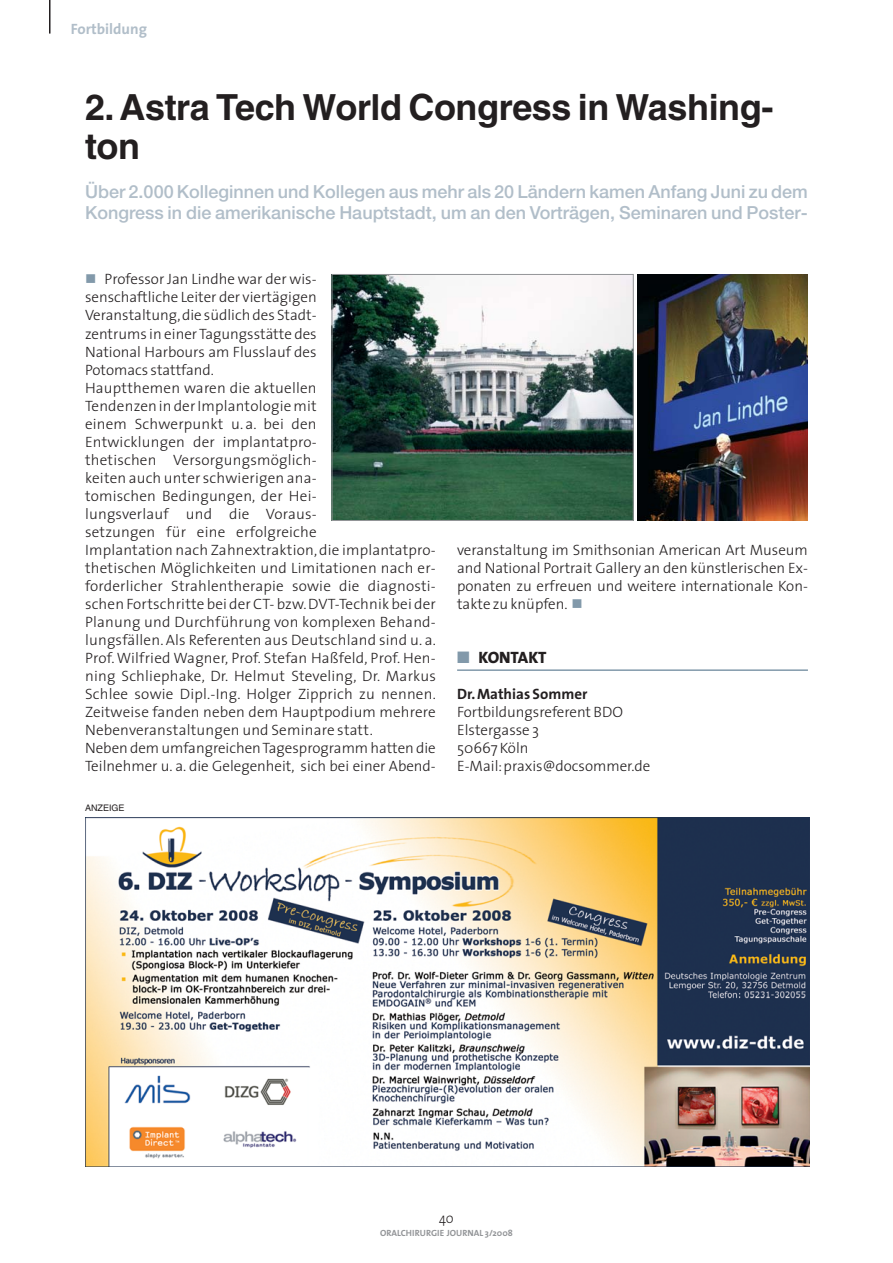
<style>
.page{position:relative;width:893px;height:1263px;background:#fff}
.page>*{position:absolute;margin:0;border:0;box-sizing:border-box;transform-origin:0 0}
.t1{font:700 36px/39px "Helvetica";letter-spacing:-.01em;color:#231f20}
.t2{font:500 18px/21px "Helvetica Neue";color:#b1bec9}
.t3{font:800 16.5px "The Sans";letter-spacing:-.005em;color:#231f20}
.t4{font:300 15px/18px "The Sans";letter-spacing:.01em;color:#231f20}
.t5{font:700 15px "The Sans";color:#231f20}
.t6{font:700 15px "The Sans";color:#b1bec9}
.t7{font:300 14.25px "The Sans";color:#231f20;scale:.9 1}
.t8{font:700 9px "The Sans";color:#939598}
.t9{font:9px "Helvetica";color:#231f20}
.s1{color:#8299aa}
</style>
<div class="page">
<hr style="left:49px;top:0;width:2px;height:34px;background:#231f20">
<img style="left:334px;top:276px;width:298px;height:243px">
<div style="left:332px;top:274px;width:302px;height:247px;border:1px solid #939598"></div>
<img style="left:638px;top:274px;width:170px;height:247px">
<hr style="left:457px;top:669px;width:351px;height:2px;background:#8299aa">
<img style="left:85px;top:817px;width:725px;height:349px">
<p class="t6" style="left:71px;top:21px;width:78px">Fortbildung</p>
<h1 class="t1" style="left:85px;top:91px;width:690px">2. Astra Tech World Congress in Washing&shy;ton</h1>
<p class="t2" style="left:85px;top:183px;width:724px">Über 2.000 Kolleginnen und Kollegen aus mehr als 20 Ländern kamen Anfang Juni zu dem<br>Kongress in die amerikanische Hauptstadt, um an den Vorträgen, Seminaren und Poster-</p>
<p class="t4" style="left:85px;top:272px;width:352px;text-indent:20px">Professor Jan Lindhe war der wis-<br>senschaftliche Leiter der viertägigen Veranstaltung,die südlich des Stadt-<br>zentrums in einer Tagungsstätte des<br>National Harbours am Flusslauf des<br>Potomacs stattfand.<br>Hauptthemen waren die aktuellen<br>Tendenzen in der Implantologie mit<br>einem Schwerpunkt u. a. bei den<br>Entwicklungen der implantatpro-<br>thetischen Versorgungsmöglich-<br>keiten auch unter schwierigen ana-<br>tomischen Bedingungen, der Hei-<br>lungsverlauf und die Voraus-<br>setzungen für eine erfolgreiche<br>Implantation nach Zahnextraktion, die implantatpro&shy;thetischen Möglichkeiten und Limitationen nach er&shy;forderlicher Strahlentherapie sowie die diagnosti&shy;schen Fortschritte bei der CT- bzw.DVT-Technik bei der Planung und Durchführung von komplexen Behand&shy;lungsfällen. Als Referenten aus Deutschland sind u. a.<br>Prof. Wilfried Wagner, Prof. Stefan Haßfeld, Prof. Hen&shy;ning Schliephake, Dr. Helmut Steveling, Dr. Markus Schlee sowie Dipl.-Ing. Holger Zipprich zu nennen.<br>Zeitweise fanden neben dem Hauptpodium mehrere Nebenveranstaltungen und Seminare statt.<br>Neben dem umfangreichen Tagesprogramm hatten die Teilnehmer u. a. die Gelegenheit, sich bei einer Abend-</p>
<p class="t9" style="left:85px;top:805px;width:41px">ANZEIGE</p>
<p class="t4" style="left:457px;top:542px;width:352px;text-align:justify">veranstaltung im Smithsonian American Art Museum and National Portrait Gallery an den künstlerischen Ex&shy;ponaten zu erfreuen und weitere internationale Kon&shy;takte zu knüpfen.</p>
<p class="t3" style="left:457px;top:649px;width:91px"><span class="s1">■</span> KONTAKT</p>
<p class="t5" style="left:457px;top:686px;width:132px">Dr. Mathias Sommer</p>
<p class="t4" style="left:457px;top:704px;width:195px">Fortbildungsreferent BDO<br>Elstergasse 3<br>50667 Köln<br>E-Mail:praxis@docsommer.de</p>
<p class="t7" style="left:439px;top:1212px;width:18px">40</p>
<p class="t8" style="left:380px;top:1228px;width:134px">ORALCHIRURGIE JOURNAL 3/2008</p>
</div>
